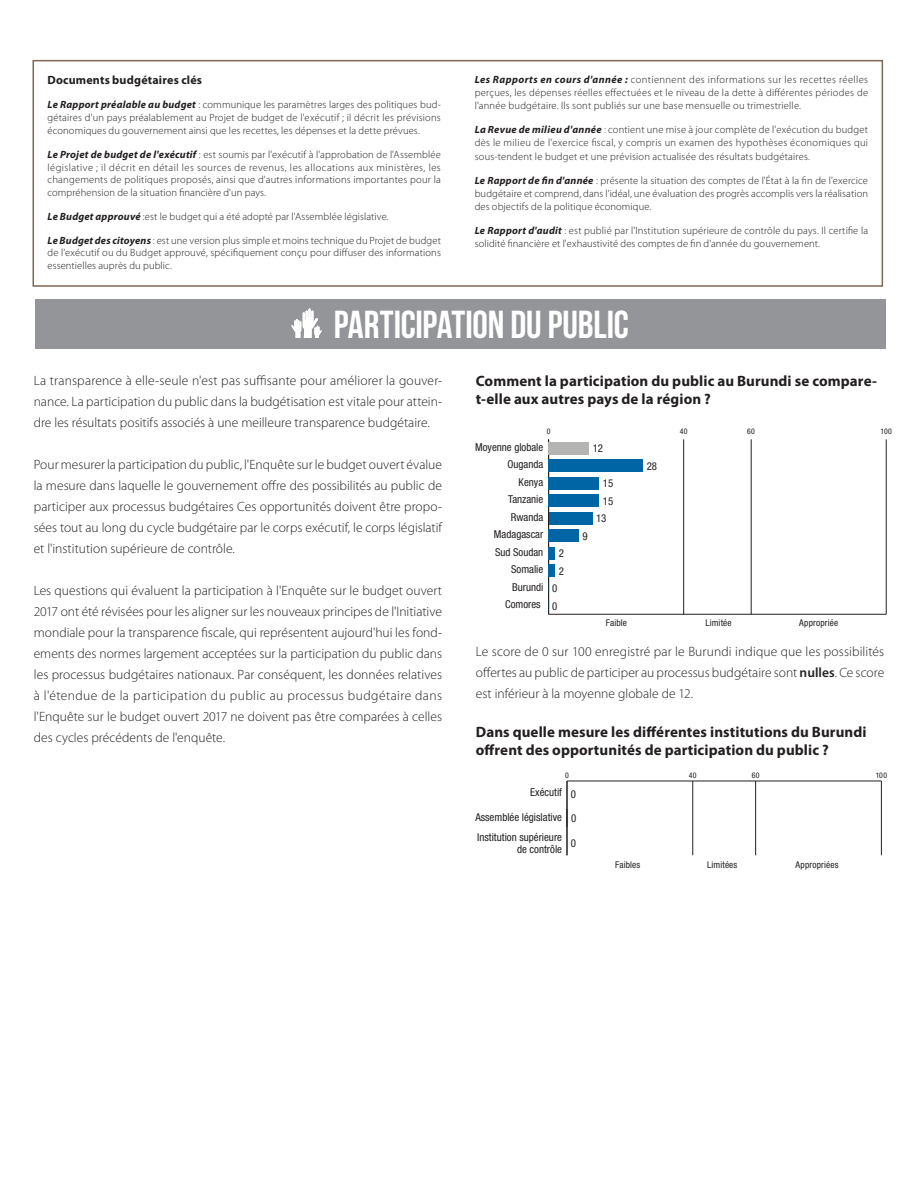
<style>
.page{position:relative;width:918px;height:1188px;background:#fff}
.page>*{position:absolute;margin:0;border:0;box-sizing:border-box;transform-origin:0 0}
.t1{font:39px "Bebas Neue";letter-spacing:-.005em;color:#fff}
.Text__Bold_Headings{font:700 15px/18px "Myriad Pro";letter-spacing:.005em;color:#231f20}
.Text{font:300 13.5px/21px "Myriad Pro";color:#231f20;text-align:justify}
.Text__Key_Doc_Defini{font:700 12px "Myriad Pro";letter-spacing:.015em;color:#231f20}
.t2{font:condensed 10.95px/11.7px "Helvetica Neue LT Std";color:#231f20;text-align:right}
.t3{font:condensed 10.8px/17.5px "Helvetica Neue LT Std";color:#231f20}
.Text__Key_Doc_Defini-2{font:300 10.5px/13.2px "Myriad Pro";letter-spacing:.015em;color:#231f20;text-align:justify}
.t4{font:condensed 9.3px "Helvetica Neue LT Std";letter-spacing:.015em;color:#231f20}
.t5{font:condensed 7.8px "Helvetica Neue LT Std";letter-spacing:.04em;color:#231f20}
.s1{font-weight:700;font-style:italic}
.s2{font-weight:600}
</style>
<div class="page">
<div style="left:33px;top:60px;width:850px;height:227px;border:2px solid #7e6754"></div>
<hr style="left:567px;top:781px;width:314px;height:1px;background:#231f20">
<hr style="left:692px;top:781px;width:1px;height:74px;background:#231f20">
<hr style="left:755px;top:781px;width:1px;height:74px;background:#231f20">
<hr style="left:881px;top:781px;width:1px;height:74px;background:#231f20">
<hr style="left:567px;top:781px;width:1px;height:74px;background:#231f20">
<svg style="left:567px;top:809px;width:1px;height:18px"></svg>
<hr style="left:549px;top:614px;width:337px;height:1px;background:#231f20">
<hr style="left:683px;top:439px;width:1px;height:175px;background:#231f20">
<hr style="left:751px;top:439px;width:1px;height:175px;background:#231f20">
<hr style="left:886px;top:439px;width:1px;height:175px;background:#231f20">
<hr style="left:548px;top:439px;width:1px;height:175px;background:#231f20">
<div style="left:549px;top:442px;width:40px;height:12px;background:#b4b4b3"></div>
<div style="left:549px;top:459px;width:94px;height:13px;background:#0065a4"></div>
<div style="left:549px;top:477px;width:50px;height:12px;background:#0065a4"></div>
<div style="left:549px;top:494px;width:50px;height:13px;background:#0065a4"></div>
<div style="left:549px;top:512px;width:44px;height:12px;background:#0065a4"></div>
<div style="left:549px;top:529px;width:30px;height:13px;background:#0065a4"></div>
<div style="left:549px;top:547px;width:6px;height:12px;background:#0065a4"></div>
<div style="left:549px;top:564px;width:6px;height:13px;background:#0065a4"></div>
<div style="left:35px;top:299px;width:851px;height:49px;background:#939598"></div>
<svg style="left:291px;top:308px;width:31px;height:30px"></svg>
<p class="Text__Key_Doc_Defini" style="left:48px;top:73px;width:156px">Documents budgétaires clés</p>
<p class="Text__Key_Doc_Defini-2" style="left:48px;top:98px;width:395px"><span class="s1">Le Rapport préalable au budget</span> : communique les paramètres larges des politiques bud&shy;gétaires d'un pays préalablement au Projet de budget de l'exécutif ; il décrit les prévisions économiques du gouvernement ainsi que les recettes, les dépenses et la dette prévues.</p>
<p class="Text__Key_Doc_Defini-2" style="left:48px;top:148px;width:395px;line-height:12.8px"><span class="s1">Le Projet de budget de l'exécutif</span> : est soumis par l'exécutif à l'approbation de l'Assemblée législative ; il décrit en détail les sources de revenus, les allocations aux ministères, les changements de politiques proposés, ainsi que d'autres informations importantes pour la compréhension de la situation financière d'un pays.</p>
<p class="Text__Key_Doc_Defini-2" style="left:48px;top:210px;width:343px"><span class="s1">Le Budget approuvé</span> :est le budget qui a été adopté par l'Assemblée législative.</p>
<p class="Text__Key_Doc_Defini-2" style="left:48px;top:234px;width:395px;line-height:12.8px"><span class="s1">Le Budget des citoyens</span> : est une version plus simple et moins technique du Projet de budget de l'exécutif ou du Budget approuvé, spécifiquement conçu pour diffuser des informations essentielles auprès du public.</p>
<p class="Text__Key_Doc_Defini-2" style="left:475px;top:73px;width:395px"><span class="s1">Les Rapports en cours d'année :</span> contiennent des informations sur les recettes réelles perçues, les dépenses réelles effectuées et le niveau de la dette à différentes périodes de l'année budgétaire. Ils sont publiés sur une base mensuelle ou trimestrielle.</p>
<p class="Text__Key_Doc_Defini-2" style="left:475px;top:123px;width:395px"><span class="s1">La Revue de milieu d'année</span> : contient une mise à jour complète de l'exécution du budget dès le milieu de l'exercice fiscal, y compris un examen des hypothèses économiques qui sous-tendent le budget et une prévision actualisée des résultats budgétaires.</p>
<p class="Text__Key_Doc_Defini-2" style="left:475px;top:174px;width:395px"><span class="s1">Le Rapport de fin d'année</span> : présente la situation des comptes de l'État à la fin de l'exercice budgétaire et comprend, dans l'idéal, une évaluation des progrès accomplis vers la réalisation des objectifs de la politique économique.</p>
<p class="Text__Key_Doc_Defini-2" style="left:475px;top:224px;width:395px"><span class="s1">Le Rapport d'audit</span> : est publié par l'Institution supérieure de contrôle du pays. Il certifie la solidité financière et l'exhaustivité des comptes de fin d'année du gouvernement.</p>
<p class="t1" style="left:334px;top:303px;width:297px">PARTICIPATION DU PUBLIC</p>
<p class="Text" style="left:34px;top:371px;width:410px">La transparence à elle-seule n'est pas suffisante pour améliorer la gouver&shy;nance. La participation du public dans la budgétisation est vitale pour attein&shy;dre les résultats positifs associés à une meilleure transparence budgétaire.</p>
<p class="Text" style="left:34px;top:455px;width:410px">Pour mesurer la participation du public, l'Enquête sur le budget ouvert évalue la mesure dans laquelle le gouvernement offre des possibilités au public de participer aux processus budgétaires Ces opportunités doivent être propo&shy;sées tout au long du cycle budgétaire par le corps exécutif, le corps législatif et l'institution supérieure de contrôle.</p>
<p class="Text" style="left:34px;top:581px;width:410px">Les questions qui évaluent la participation à l'Enquête sur le budget ouvert 2017 ont été révisées pour les aligner sur les nouveaux principes de l'Initiative mondiale pour la transparence fiscale, qui représentent aujourd'hui les fond&shy;ements des normes largement acceptées sur la participation du public dans les processus budgétaires nationaux. Par conséquent, les données relatives à l'étendue de la participation du public au processus budgétaire dans l'Enquête sur le budget ouvert 2017 ne doivent pas être comparées à celles des cycles précédents de l'enquête.</p>
<p class="Text__Bold_Headings" style="left:476px;top:373px;width:403px">Comment la participation du public au Burundi se compare&shy;t-elle aux autres pays de la région ?</p>
<p class="t5" style="left:547px;top:427px;width:5px">0</p>
<p class="t5" style="left:680px;top:427px;width:9px">40</p>
<p class="t5" style="left:747px;top:427px;width:9px">60</p>
<p class="t5" style="left:881px;top:427px;width:13px">100</p>
<p class="t3" style="left:593px;top:440px;width:12px">12</p>
<p class="t3" style="left:647px;top:457px;width:12px">28</p>
<p class="t3" style="left:603px;top:475px;width:12px">15</p>
<p class="t3" style="left:603px;top:492px;width:12px">15</p>
<p class="t3" style="left:596px;top:510px;width:12px">13</p>
<p class="t3" style="left:583px;top:527px;width:7px">9</p>
<p class="t3" style="left:559px;top:545px;width:7px">2<br>2</p>
<p class="t3" style="left:505px;top:580px;width:54px;line-height:16px;text-align:right">0<br>Comores 0</p>
<p class="t3" style="left:475px;top:438px;width:70px">Moyenne globale</p>
<p class="t3" style="left:508px;top:456px;width:37px">Ouganda</p>
<p class="t3" style="left:519px;top:473px;width:26px">Kenya</p>
<p class="t3" style="left:508px;top:491px;width:37px">Tanzanie</p>
<p class="t3" style="left:511px;top:508px;width:34px">Rwanda</p>
<p class="t3" style="left:494px;top:526px;width:51px">Madagascar</p>
<p class="t3" style="left:495px;top:543px;width:50px">Sud Soudan</p>
<p class="t3" style="left:511px;top:561px;width:34px">Somalie</p>
<p class="t3" style="left:512px;top:578px;width:33px">Burundi</p>
<p class="t4" style="left:606px;top:617px;width:23px">Faible</p>
<p class="t4" style="left:705px;top:617px;width:28px">Limitée</p>
<p class="t4" style="left:799px;top:617px;width:41px">Appropriée</p>
<p class="Text" style="left:476px;top:642px;width:410px">Le score de 0 sur 100 enregistré par le Burundi indique que les possibilités offertes au public de participer au processus budgétaire sont <span class="s2">nulles</span>. Ce score est inférieur à la moyenne globale de 12.</p>
<p class="Text__Bold_Headings" style="left:476px;top:724px;width:392px">Dans quelle mesure les différentes institutions du Burundi offrent des opportunités de participation du public ?</p>
<p class="t5" style="left:565px;top:771px;width:5px">0</p>
<p class="t5" style="left:689px;top:771px;width:9px">40</p>
<p class="t5" style="left:752px;top:771px;width:9px">60</p>
<p class="t5" style="left:876px;top:771px;width:13px">100</p>
<p class="t2" style="left:530px;top:786px;width:33px">Exécutif</p>
<p class="t2" style="left:475px;top:811px;width:88px">Assemblée législative</p>
<p class="t2" style="left:477px;top:831px;width:86px">Institution supérieure de contrôle</p>
<p class="t2" style="left:571px;top:788px;width:7px">0</p>
<p class="t2" style="left:571px;top:813px;width:7px">0</p>
<p class="t2" style="left:571px;top:837px;width:7px">0</p>
<p class="t4" style="left:615px;top:859px;width:27px">Faibles</p>
<p class="t4" style="left:707px;top:859px;width:32px">Limitées</p>
<p class="t4" style="left:796px;top:859px;width:45px">Appropriées</p>
</div>
